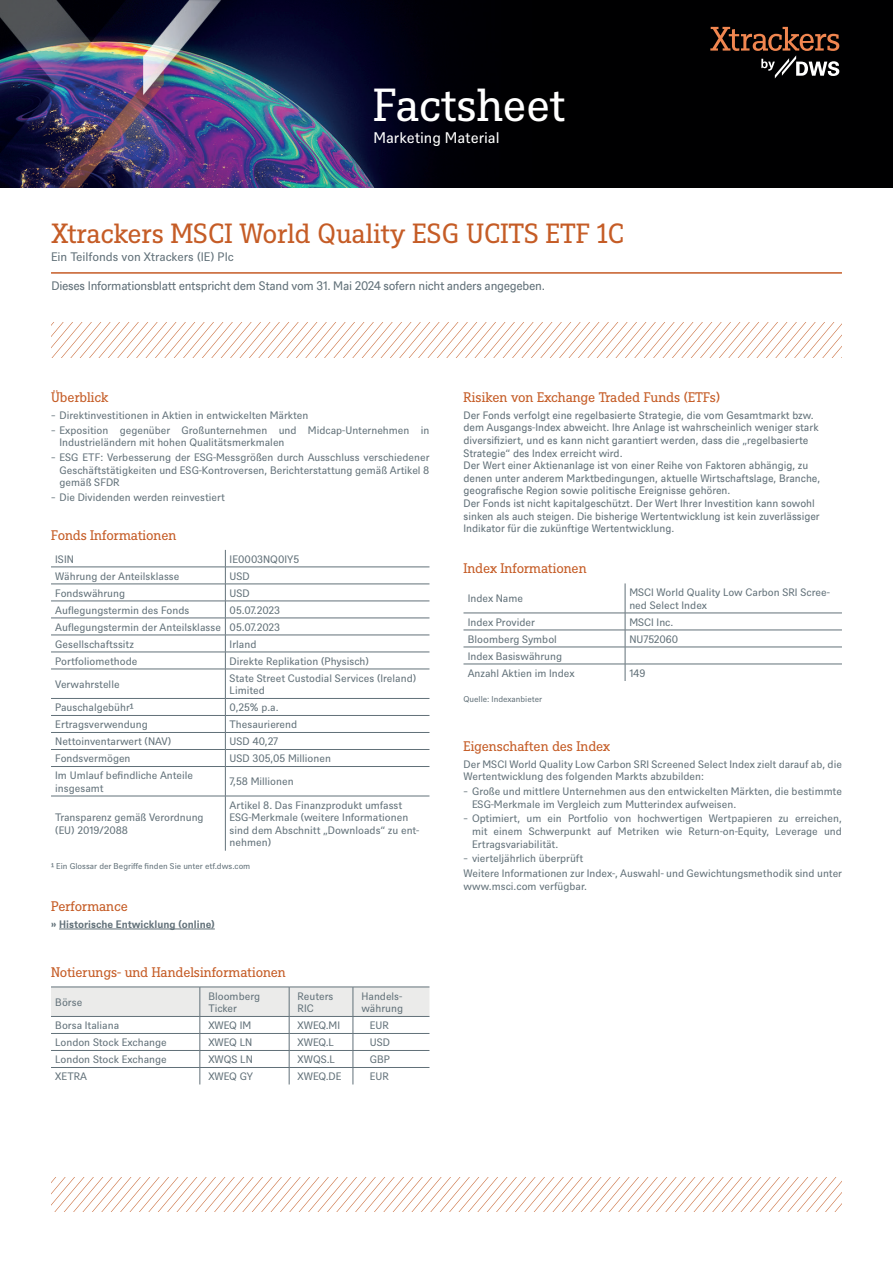
<style>
.page{position:relative;width:893px;height:1263px;background:#fff}
.page>*{position:absolute;margin:0;border:0;box-sizing:border-box;transform-origin:0 0}
.t1{font:45px "DWS Slab";letter-spacing:-.01em;color:#fff}
.t2{font:27px "DWS Slab";color:#c55c26}
.t3{font:15px "DWS Sans";color:#fff}
.t4{font:13.5px "DWS Slab";letter-spacing:-.01em;color:#c55c26}
.t5{font:12px "DWS Sans TT";letter-spacing:-.025em;color:#627179}
.t6{font:12px "DWS Sans";color:#627179}
.t7{font:10.5px/12.6px "DWS Sans";color:#627179}
.t8{font:10.5px/12.6px "DWS Sans TT";letter-spacing:-.005em;color:#627179}
.t9{font:700 10.5px "DWS Sans";color:#627179}
.t10{font:8.25px "DWS Sans";color:#627179}
</style>
<div class="page">
<hr style="left:59px;top:929px;width:156px;height:1px;background:#627179">
<hr style="left:51px;top:567px;width:174px;height:1px;background:#627179">
<hr style="left:225px;top:567px;width:204px;height:1px;background:#627179">
<hr style="left:51px;top:584px;width:174px;height:1px;background:#627179">
<hr style="left:225px;top:584px;width:204px;height:1px;background:#627179">
<hr style="left:51px;top:601px;width:174px;height:1px;background:#627179">
<hr style="left:225px;top:601px;width:204px;height:1px;background:#627179">
<hr style="left:51px;top:618px;width:174px;height:1px;background:#627179">
<hr style="left:225px;top:618px;width:204px;height:1px;background:#627179">
<hr style="left:51px;top:635px;width:174px;height:1px;background:#627179">
<hr style="left:225px;top:635px;width:204px;height:1px;background:#627179">
<hr style="left:51px;top:652px;width:174px;height:1px;background:#627179">
<hr style="left:225px;top:652px;width:204px;height:1px;background:#627179">
<hr style="left:51px;top:669px;width:174px;height:1px;background:#627179">
<hr style="left:225px;top:669px;width:204px;height:1px;background:#627179">
<hr style="left:51px;top:698px;width:174px;height:1px;background:#627179">
<hr style="left:225px;top:698px;width:204px;height:1px;background:#627179">
<hr style="left:51px;top:715px;width:174px;height:1px;background:#627179">
<hr style="left:225px;top:715px;width:204px;height:1px;background:#627179">
<hr style="left:51px;top:732px;width:174px;height:1px;background:#627179">
<hr style="left:51px;top:749px;width:174px;height:1px;background:#627179">
<hr style="left:51px;top:766px;width:174px;height:1px;background:#627179">
<hr style="left:51px;top:796px;width:174px;height:1px;background:#627179">
<hr style="left:225px;top:796px;width:204px;height:1px;background:#627179">
<hr style="left:225px;top:732px;width:204px;height:1px;background:#627179">
<hr style="left:225px;top:749px;width:204px;height:1px;background:#627179">
<hr style="left:225px;top:766px;width:204px;height:1px;background:#627179">
<svg style="left:225px;top:550px;width:1px;height:246px"></svg>
<hr style="left:225px;top:796px;width:1px;height:55px;background:#627179">
<svg style="left:51px;top:987px;width:378px;height:97px"></svg>
<hr style="left:463px;top:613px;width:162px;height:1px;background:#627179">
<hr style="left:625px;top:613px;width:217px;height:1px;background:#627179">
<hr style="left:463px;top:630px;width:162px;height:1px;background:#627179">
<hr style="left:625px;top:630px;width:217px;height:1px;background:#627179">
<hr style="left:463px;top:647px;width:162px;height:1px;background:#627179">
<hr style="left:625px;top:647px;width:217px;height:1px;background:#627179">
<hr style="left:463px;top:664px;width:162px;height:1px;background:#627179">
<hr style="left:625px;top:664px;width:217px;height:1px;background:#627179">
<hr style="left:625px;top:583px;width:1px;height:30px;background:#627179">
<svg style="left:625px;top:613px;width:1px;height:68px"></svg>
<hr style="left:51px;top:272px;width:791px;height:2px;background:#c55c26">
<svg style="left:52px;top:322px;width:790px;height:35px"></svg>
<img style="left:0;top:0;width:893px;height:188px">
<svg style="left:710px;top:27px;width:129px;height:51px;background:#3a2921"></svg>
<svg style="left:51px;top:1177px;width:791px;height:35px"></svg>
<h1 class="t1" style="left:373px;top:74px;width:193px">Factsheet</h1>
<h3 class="t3" style="left:373px;top:127px;width:128px">Marketing Material</h3>
<h2 class="t2" style="left:51px;top:215px;width:575px">Xtrackers MSCI World Quality ESG UCITS ETF 1C</h2>
<p class="t6" style="left:51px;top:249px;width:184px">Ein Teilfonds von Xtrackers (IE) Plc</p>
<p class="t5" style="left:51px;top:278px;width:495px">Dieses Informationsblatt entspricht dem Stand vom 31. Mai 2024 sofern nicht anders angegeben.</p>
<p class="t4" style="left:51px;top:388px;width:59px">Überblick</p>
<p class="t7" style="left:51px;top:407px;width:380px;line-height:14.7px">̵ Direktinvestitionen in Aktien in entwickelten Märkten<br>̵ Exposition gegenüber Großunternehmen und Midcap-Unternehmen in</p>
<p class="t7" style="left:51px;top:434px;width:380px;line-height:14.7px;text-indent:9px">Industrieländern mit hohen Qualitätsmerkmalen<br>̵ ESG ETF: Verbesserung der ESG-Messgrößen durch Ausschluss verschiedener</p>
<p class="t7" style="left:60px;top:463px;width:371px">Geschäftstätigkeiten und ESG-Kontroversen, Berichterstattung gemäß Artikel 8 gemäß SFDR</p>
<p class="t7" style="left:51px;top:490px;width:175px">̵ Die Dividenden werden reinvestiert</p>
<p class="t4" style="left:51px;top:526px;width:127px">Fonds Informationen</p>
<p class="t7" style="left:55px;top:552px;width:20px">ISIN</p>
<p class="t7" style="left:230px;top:552px;width:71px">IE0003NQ0IY5</p>
<p class="t7" style="left:55px;top:569px;width:126px">Währung der Anteilsklasse</p>
<p class="t7" style="left:230px;top:569px;width:22px">USD</p>
<p class="t7" style="left:55px;top:586px;width:71px">Fondswährung</p>
<p class="t7" style="left:230px;top:586px;width:22px">USD</p>
<p class="t7" style="left:55px;top:603px;width:136px">Auflegungstermin des Fonds</p>
<p class="t7" style="left:55px;top:601px;width:226px;line-height:17px;text-align:justify;text-indent:174px">05.07.2023<br>Auflegungstermin der Anteilsklasse 05.07.2023<br>Gesellschaftssitz</p>
<p class="t7" style="left:230px;top:637px;width:28px">Irland</p>
<p class="t7" style="left:55px;top:654px;width:84px">Portfoliomethode</p>
<p class="t7" style="left:230px;top:654px;width:141px">Direkte Replikation (Physisch)</p>
<p class="t7" style="left:55px;top:677px;width:66px">Verwahrstelle</p>
<p class="t7" style="left:230px;top:671px;width:188px">State Street Custodial Services (Ireland)<br>Limited</p>
<p class="t7" style="left:55px;top:700px;width:80px">Pauschalgebühr¹</p>
<p class="t7" style="left:230px;top:700px;width:51px">0,25% p.a.</p>
<p class="t7" style="left:55px;top:717px;width:94px">Ertragsverwendung</p>
<p class="t7" style="left:230px;top:717px;width:69px">Thesaurierend</p>
<p class="t7" style="left:55px;top:734px;width:117px">Nettoinventarwert (NAV)</p>
<p class="t7" style="left:230px;top:734px;width:50px">USD 40,27</p>
<p class="t7" style="left:55px;top:751px;width:77px">Fondsvermögen</p>
<p class="t7" style="left:230px;top:751px;width:103px">USD 305,05 Millionen</p>
<p class="t7" style="left:55px;top:768px;width:139px">Im Umlauf befindliche Anteile insgesamt</p>
<p class="t7" style="left:230px;top:775px;width:66px">7,58 Millionen</p>
<p class="t7" style="left:55px;top:810px;width:150px">Transparenz gemäß Verordnung (EU) 2019/2088</p>
<p class="t7" style="left:230px;top:798px;width:191px">Artikel 8. Das Finanzprodukt umfasst<br>ESG-Merkmale (weitere Informationen sind dem Abschnitt „Downloads“ zu ent&shy;nehmen)</p>
<p class="t10" style="left:51px;top:860px;width:201px">¹ Ein Glossar der Begriffe finden Sie unter etf.dws.com</p>
<p class="t4" style="left:51px;top:897px;width:78px">Performance</p>
<p class="t9" style="left:51px;top:917px;width:165px">» Historische Entwicklung (online)</p>
<p class="t4" style="left:51px;top:962px;width:236px">Notierungs- und Handelsinformationen</p>
<p class="t7" style="left:55px;top:995px;width:29px">Börse</p>
<p class="t7" style="left:208px;top:989px;width:53px">Bloomberg<br>Ticker</p>
<p class="t7" style="left:298px;top:989px;width:37px">Reuters<br>RIC</p>
<p class="t7" style="left:361px;top:989px;width:43px">Handels&shy;währung</p>
<p class="t7" style="left:55px;top:1018px;width:66px">Borsa Italiana</p>
<p class="t7" style="left:208px;top:1018px;width:44px">XWEQ IM</p>
<p class="t7" style="left:298px;top:1018px;width:44px">XWEQ.MI</p>
<p class="t7" style="left:370px;top:1018px;width:20px">EUR</p>
<p class="t7" style="left:55px;top:1035px;width:113px">London Stock Exchange</p>
<p class="t7" style="left:208px;top:1035px;width:46px">XWEQ LN</p>
<p class="t7" style="left:298px;top:1035px;width:38px">XWEQ.L</p>
<p class="t7" style="left:370px;top:1035px;width:22px">USD</p>
<p class="t7" style="left:55px;top:1052px;width:113px">London Stock Exchange</p>
<p class="t7" style="left:208px;top:1052px;width:46px">XWQS LN</p>
<p class="t7" style="left:298px;top:1052px;width:39px">XWQS.L</p>
<p class="t7" style="left:370px;top:1052px;width:22px">GBP</p>
<p class="t7" style="left:55px;top:1069px;width:33px">XETRA</p>
<p class="t7" style="left:208px;top:1069px;width:46px">XWEQ GY</p>
<p class="t7" style="left:298px;top:1069px;width:45px">XWEQ.DE</p>
<p class="t7" style="left:370px;top:1069px;width:20px">EUR</p>
<p class="t4" style="left:463px;top:388px;width:258px">Risiken von Exchange Traded Funds (ETFs)</p>
<p class="t8" style="left:463px;top:408px;width:358px">Der Fonds verfolgt eine regelbasierte Strategie, die vom Gesamtmarkt bzw. dem Ausgangs-Index abweicht. Ihre Anlage ist wahrscheinlich weniger stark diversifiziert, und es kann nicht garantiert werden, dass die „regelbasierte Strategie“ des Index erreicht wird.<br>Der Wert einer Aktienanlage ist von einer Reihe von Faktoren abhängig, zu denen unter anderem Marktbedingungen, aktuelle Wirtschaftslage, Branche, geografische Region sowie politische Ereignisse gehören.<br>Der Fonds ist nicht kapitalgeschützt. Der Wert Ihrer Investition kann sowohl sinken als auch steigen. Die bisherige Wertentwicklung ist kein zuverlässiger Indikator für die zukünftige Wertentwicklung.</p>
<p class="t4" style="left:463px;top:559px;width:125px">Index Informationen</p>
<p class="t7" style="left:468px;top:592px;width:57px">Index Name</p>
<p class="t7" style="left:629px;top:585px;width:202px">MSCI World Quality Low Carbon SRI Scree&shy;ned Select Index</p>
<p class="t7" style="left:468px;top:615px;width:69px">Index Provider</p>
<p class="t7" style="left:629px;top:615px;width:46px">MSCI Inc.</p>
<p class="t7" style="left:468px;top:632px;width:91px">Bloomberg Symbol</p>
<p class="t7" style="left:629px;top:632px;width:50px">NU752060</p>
<p class="t7" style="left:468px;top:647px;width:108px;line-height:17px">Index Basiswährung<br>Anzahl Aktien im Index</p>
<p class="t7" style="left:629px;top:666px;width:17px">149</p>
<p class="t10" style="left:463px;top:693px;width:80px">Quelle: Indexanbieter</p>
<p class="t4" style="left:463px;top:737px;width:148px">Eigenschaften des Index</p>
<p class="t7" style="left:463px;top:757px;width:380px">Der MSCI World Quality Low Carbon SRI Screened Select Index zielt darauf ab, die<br>Wertentwicklung des folgenden Markts abzubilden:</p>
<p class="t7" style="left:472px;top:784px;width:371px;text-indent:-9px">̵ Große und mittlere Unternehmen aus den entwickelten Märkten, die bestimmte<br>ESG-Merkmale im Vergleich zum Mutterindex aufweisen.</p>
<p class="t7" style="left:472px;top:811px;width:371px;text-align:justify;text-indent:-9px">̵ Optimiert, um ein Portfolio von hochwertigen Wertpapieren zu erreichen, mit einem Schwerpunkt auf Metriken wie Return-on-Equity, Leverage und Ertragsvariabilität.</p>
<p class="t7" style="left:463px;top:850px;width:380px;line-height:14.7px">̵ vierteljährlich überprüft<br>Weitere Informationen zur Index-, Auswahl- und Gewichtungsmethodik sind unter</p>
<p class="t7" style="left:463px;top:879px;width:125px">www.msci.com verfügbar.</p>
</div>
